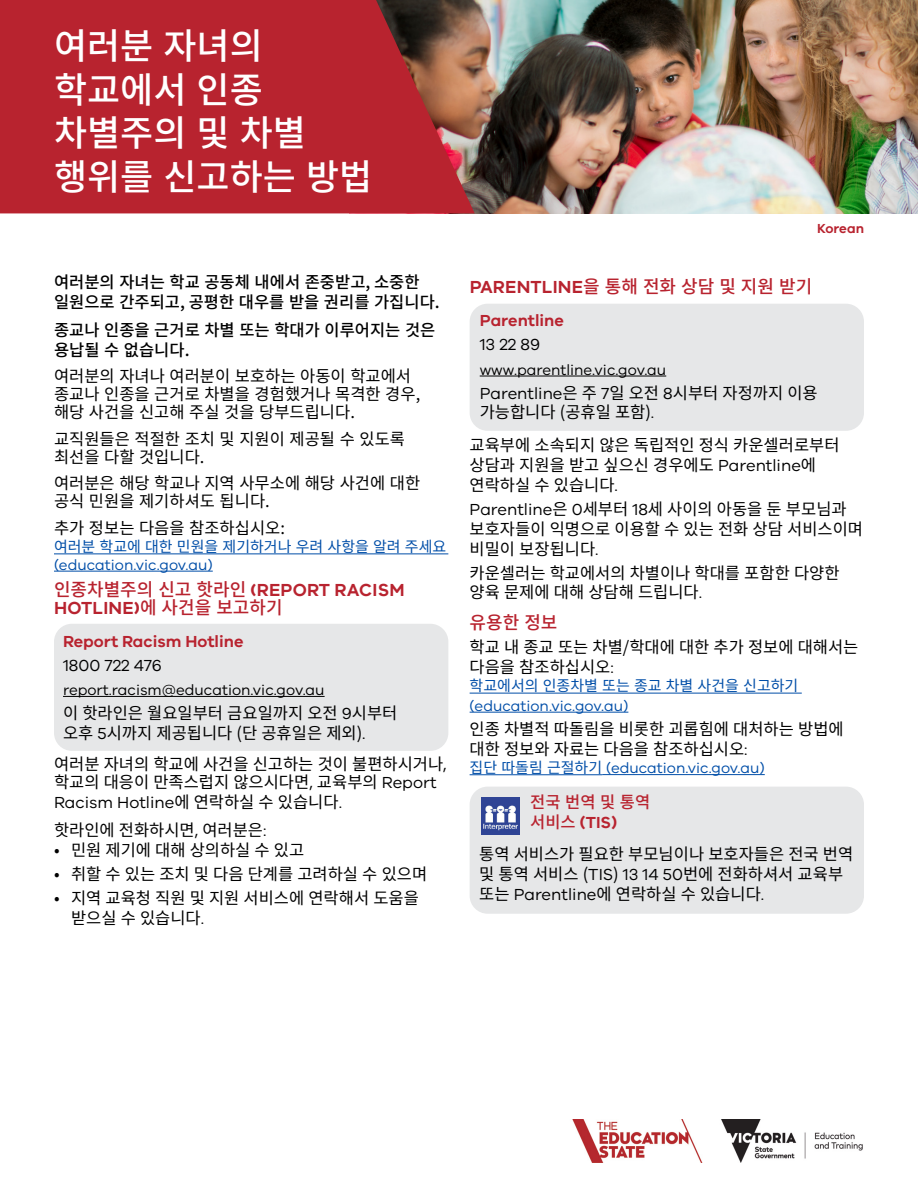
<style>
.page{position:relative;width:918px;height:1188px;background:#fff}
.page>*{position:absolute;margin:0;border:0;box-sizing:border-box;transform-origin:0 0}
.t1{font:500 36px/43.5px "Noto Sans CJ Kkr";color:#fff}
.Body{font:600 18px/18px "VIC";letter-spacing:.01em;color:#b8232f}
.Bullets{font:500 18px "Noto Sans CJ Kkr";color:#b8232f}
.Bullets-2{font:16.5px/19.8px "Noto Sans CJ Kkr";color:#000}
.Body-2{font:16.5px/18px "Noto Sans CJ Kkr";color:#000}
.Body-3{font:500 16.5px/19.8px "Noto Sans CJ Kkr";color:#000}
.Bullets-3{font:600 16.5px "VIC";color:#b8232f}
.Body-4{font:16.5px "VIC";color:#000}
.Bullets-4{font:16.5px "VIC";color:#000}
.Bullets-5{font:500 16.5px/19.8px "Noto Sans CJ Kkr";color:#b8232f}
.Bullets-6{font:15px "VIC";color:#000}
.Body-5{font:15px/18px "Noto Sans CJ Kkr";color:#004ea8}
.Bullets-7{font:15px/19.8px "Noto Sans CJ Kkr";color:#004ea8}
.Bullets-8{font:15px "VIC";color:#004ea8}
.Bullets-9{font:600 13.5px "VIC";color:#b8232f}
.s1{font-family:"VIC"}
.s2{font-family:"Noto Sans CJ Kkr";font-weight:500}
.s3{font-family:"Noto Sans CJ Kkr"}
.s4{font-family:"VIC";font-weight:600}
</style>
<div class="page">
<img style="left:572px;top:1120px;width:291px;height:42px">
<img style="left:477px;top:0;width:441px;height:213px">
<svg style="left:0;top:0;width:477px;height:213px;background:#b22931"></svg>
<div style="left:54px;top:624px;width:394px;height:127px;background:#e6e7e8;border-radius:18px"></div>
<hr style="left:63px;top:696px;width:262px;height:1px;background:#000">
<hr style="left:470px;top:693px;width:332px;height:1px;background:#004ea8">
<hr style="left:470px;top:712px;width:158px;height:1px;background:#004ea8">
<hr style="left:470px;top:774px;width:132px;height:1px;background:#004ea8">
<hr style="left:602px;top:774px;width:163px;height:1px;background:#004ea8">
<div style="left:470px;top:787px;width:394px;height:127px;background:#e6e7e8;border-radius:18px"></div>
<img style="left:482px;top:797px;width:37px;height:38px">
<div style="left:470px;top:304px;width:394px;height:127px;background:#e6e7e8;border-radius:18px"></div>
<hr style="left:480px;top:376px;width:186px;height:1px;background:#000">
<hr style="left:54px;top:554px;width:394px;height:1px;background:#004ea8">
<hr style="left:54px;top:571px;width:159px;height:1px;background:#004ea8">
<p class="t1" style="left:54px;top:25px;width:320px">여러분 자녀의 학교에서 인종 차별주의 및 차별 행위를 신고하는 방법</p>
<p class="Body-3" style="left:54px;top:272px;width:387px">여러분의 자녀는 학교 공동체 내에서 존중받고, 소중한 일원으로 간주되고, 공평한 대우를 받을 권리를 가집니다.</p>
<p class="Body-3" style="left:54px;top:320px;width:383px">종교나 인종을 근거로 차별 또는 학대가 이루어지는 것은 용납될 수 없습니다.</p>
<p class="Body-2" style="left:54px;top:367px;width:368px">여러분의 자녀나 여러분이 보호하는 아동이 학교에서 종교나 인종을 근거로 차별을 경험했거나 목격한 경우, 해당 사건을 신고해 주실 것을 당부드립니다.</p>
<p class="Body-2" style="left:54px;top:430px;width:353px">교직원들은 적절한 조치 및 지원이 제공될 수 있도록 최선을 다할 것입니다.</p>
<p class="Body-2" style="left:54px;top:474px;width:368px">여러분은 해당 학교나 지역 사무소에 해당 사건에 대한 공식 민원을 제기하셔도 됩니다.</p>
<p class="Body-2" style="left:54px;top:519px;width:232px">추가 정보는 다음을 참조하십시오:</p>
<p class="Body-5" style="left:54px;top:537px;width:394px">여러분 학교에 대한 민원을 제기하거나 우려 사항을 알려 주세요 <span class="s1">(education.vic.gov.au)</span></p>
<p class="Body" style="left:54px;top:581px;width:352px"><span class="s2">인종차별주의 신고 핫라인</span> (REPORT RACISM<br>HOTLINE)<span class="s2">에 사건을 보고하기</span></p>
<p class="Bullets-3" style="left:63px;top:631px;width:182px">Report Racism Hotline</p>
<p class="Bullets-4" style="left:63px;top:655px;width:100px">1800 722 476</p>
<p class="Bullets-6" style="left:63px;top:681px;width:263px">report.racism@education.vic.gov.au</p>
<p class="Bullets-2" style="left:63px;top:703px;width:336px">이 핫라인은 월요일부터 금요일까지 오전 <span class="s1">9</span>시부터 오후 <span class="s1">5</span>시까지 제공됩니다 (단 공휴일은 제외)<span class="s1">.</span></p>
<p class="Body-2" style="left:54px;top:756px;width:394px">여러분 자녀의 학교에 사건을 신고하는 것이 불편하시거나<span class="s1">, </span>학교의 대응이 만족스럽지 않으시다면<span class="s1">,</span> 교육부의 <span class="s1">Report</span></p>
<p class="Body-4" style="left:54px;top:793px;width:290px">Racism Hotline<span class="s3">에 연락하실 수 있습니다</span>.</p>
<p class="Body-2" style="left:54px;top:822px;width:214px">핫라인에 전화하시면<span class="s1">,</span> 여러분은<span class="s1">:</span></p>
<p class="Bullets-2" style="left:54px;top:841px;width:252px">• 민원 제기에 대해 상의하실 수 있고</p>
<p class="Bullets-2" style="left:54px;top:865px;width:375px">• 취할 수 있는 조치 및 다음 단계를 고려하실 수 있으며</p>
<p class="Bullets-2" style="left:71px;top:889px;width:349px;text-indent:-17px">• 지역 교육청 직원 및 지원 서비스에 연락해서 도움을 받으실 수 있습니다<span class="s1">.</span></p>
<p class="Bullets-9" style="left:817px;top:220px;width:48px">Korean</p>
<p class="Bullets" style="left:470px;top:276px;width:344px"><span class="s4">PARENTLINE</span>을 통해 전화 상담 및 지원 받기</p>
<p class="Bullets-3" style="left:480px;top:311px;width:86px">Parentline</p>
<p class="Bullets-4" style="left:480px;top:335px;width:62px">13 22 89</p>
<p class="Bullets-6" style="left:480px;top:360px;width:188px">www.parentline.vic.gov.au</p>
<p class="Bullets-2" style="left:480px;top:383px;width:340px"><span class="s1">Parentline</span>은 주 <span class="s1">7</span>일 오전 <span class="s1">8</span>시부터 자정까지 이용 가능합니다 (공휴일 포함)<span class="s1">.</span></p>
<p class="Bullets-2" style="left:470px;top:436px;width:371px">교육부에 소속되지 않은 독립적인 정식 카운셀러로부터 상담과 지원을 받고 싶으신 경우에도 <span class="s1">Parentline</span>에 연락하실 수 있습니다<span class="s1">.</span></p>
<p class="Bullets-2" style="left:470px;top:499px;width:395px"><span class="s1">Parentline</span>은 <span class="s1">0</span>세부터 <span class="s1">18</span>세 사이의 아동을 둔 부모님과 보호자들이 익명으로 이용할 수 있는 전화 상담 서비스이며 비밀이 보장됩니다<span class="s1">.</span></p>
<p class="Bullets-2" style="left:470px;top:563px;width:371px">카운셀러는 학교에서의 차별이나 학대를 포함한 다양한 양육 문제에 대해 상담해 드립니다<span class="s1">.</span></p>
<p class="Bullets" style="left:470px;top:612px;width:89px">유용한 정보</p>
<p class="Bullets-2" style="left:470px;top:637px;width:390px">학교 내 종교 또는 차별/학대에 대한 추가 정보에 대해서는 다음을 참조하십시오<span class="s1">:</span></p>
<p class="Bullets-7" style="left:470px;top:676px;width:330px">학교에서의 인종차별 또는 종교 차별 사건을 신고하기 <span class="s1">(education.vic.gov.au)</span></p>
<p class="Bullets-2" style="left:470px;top:719px;width:376px">인종 차별적 따돌림을 비롯한 괴롭힘에 대처하는 방법에 대한 정보와 자료는 다음을 참조하십시오<span class="s1">:</span></p>
<p class="Bullets-8" style="left:470px;top:758px;width:297px"><span class="s3">집단 따돌림 근절하기</span> (education.vic.gov.au)</p>
<p class="Bullets-5" style="left:530px;top:792px;width:122px">전국 번역 및 통역 서비스 <span class="s4">(TIS)</span></p>
<p class="Bullets-2" style="left:479px;top:845px;width:376px">통역 서비스가 필요한 부모님이나 보호자들은 전국 번역 및 통역 서비스 (<span class="s1">TIS</span>) <span class="s1">13 14 50</span>번에 전화하셔서 교육부 또는 <span class="s1">Parentline</span>에 연락하실 수 있습니다<span class="s1">.</span></p>
</div>
